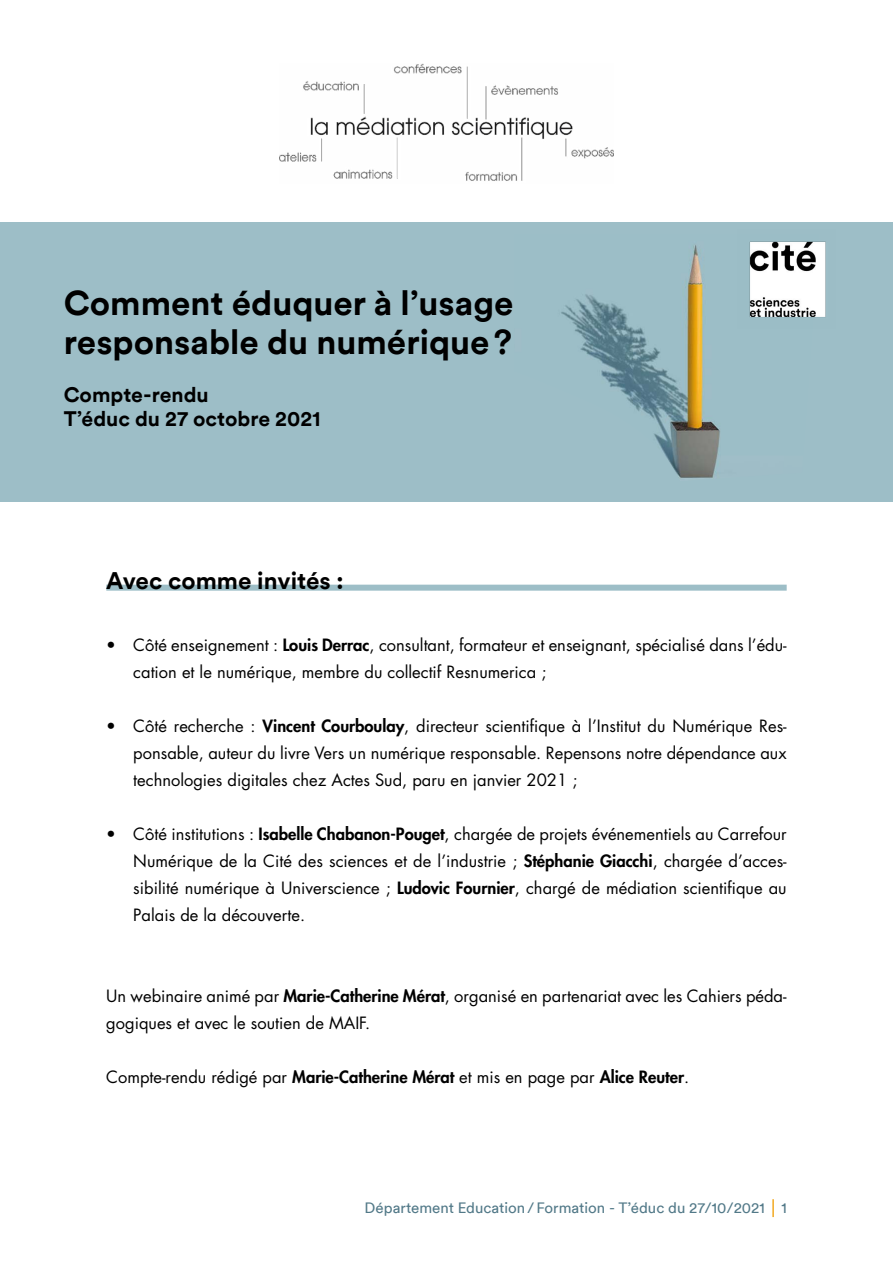
<style>
.page{position:relative;width:893px;height:1263px;background:#fff}
.page>*{position:absolute;margin:0;border:0;box-sizing:border-box;transform-origin:0 0}
.t1{font:700 34.5px/39px "CSI Circular TT";color:#000}
.t2{font:700 24px "CSI Circular TT";color:#000}
.t3{font:700 21px/24px "CSI Circular TT";color:#000}
.t4{font:16.5px/27px "Futura Std";color:#000}
.t5{font:15px "CSI Circular TT";color:#527988}
.s1{font-weight:800}
</style>
<div class="page">
<div style="left:0;top:222px;width:893px;height:280px;background:#9dbec7"></div>
<img style="left:561px;top:245px;width:159px;height:233px">
<div style="left:106px;top:585px;width:681px;height:6px;background:#9dbec7"></div>
<img style="left:280px;top:64px;width:333px;height:117px">
<img style="left:749px;top:241px;width:77px;height:76px">
<svg style="left:772px;top:1199px;width:2px;height:18px"></svg>
<h1 class="t1" style="left:64px;top:282px;width:451px">Comment éduquer à l’usage responsable du numérique?</h1>
<p class="t3" style="left:64px;top:382px;width:258px">Compte-rendu<br>T’éduc du 27 octobre 2021</p>
<h2 class="t2" style="left:106px;top:564px;width:239px">Avec comme invités :</h2>
<p class="t4" style="left:133px;top:632px;width:655px;text-indent:-27px">• Côté enseignement : <span class="s1">Louis Derrac</span>, consultant, formateur et enseignant, spécialisé dans l’édu&shy;cation et le numérique, membre du collectif Resnumerica ;</p>
<p class="t4" style="left:133px;top:713px;width:655px;text-align:justify;text-indent:-27px">• Côté recherche : <span class="s1">Vincent Courboulay</span>, directeur scientifique à l’Institut du Numérique Res&shy;ponsable, auteur du livre Vers un numérique responsable. Repensons notre dépendance aux technologies digitales chez Actes Sud, paru en janvier 2021 ;</p>
<p class="t4" style="left:133px;top:821px;width:655px;text-align:justify;text-indent:-27px">• Côté institutions : <span class="s1">Isabelle Chabanon-Pouget</span>, chargée de projets événementiels au Carrefour Numérique de la Cité des sciences et de l’industrie ; <span class="s1">Stéphanie Giacchi</span>, chargée d’acces&shy;sibilité numérique à Universcience ; <span class="s1">Ludovic Fournier</span>, chargé de médiation scientifique au Palais de la découverte.</p>
<p class="t4" style="left:106px;top:983px;width:682px">Un webinaire animé par <span class="s1">Marie-Catherine Mérat</span>, organisé en partenariat avec les Cahiers péda&shy;gogiques et avec le soutien de MAIF.</p>
<p class="t4" style="left:106px;top:1064px;width:584px">Compte-rendu rédigé par <span class="s1">Marie-Catherine Mérat</span> et mis en page par <span class="s1">Alice Reuter</span>.</p>
<p class="t5" style="left:365px;top:1197px;width:423px">Département Education/Formation - T’éduc du 27/10/2021 1</p>
</div>
